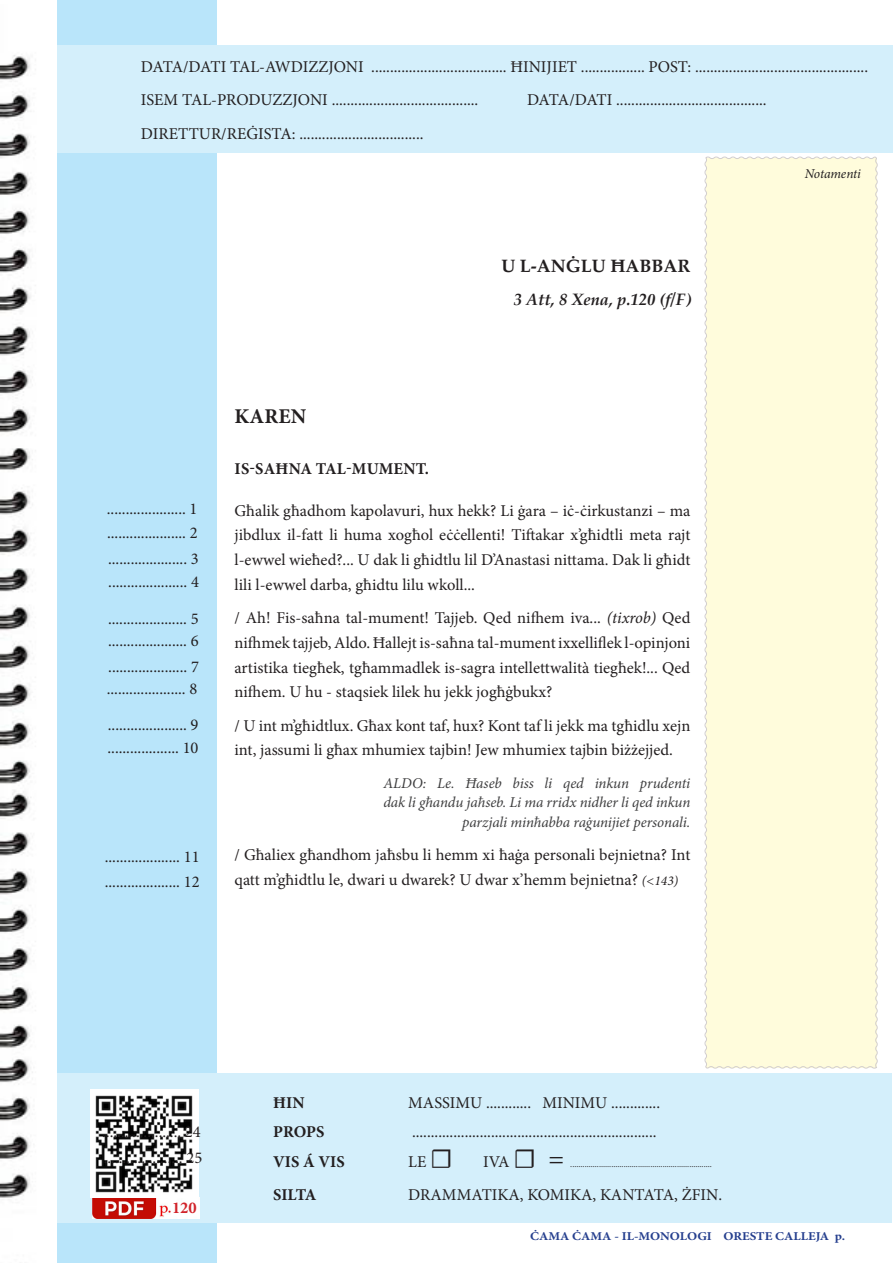
<style>
.page{position:relative;width:893px;height:1263px;background:#fff}
.page>*{position:absolute;margin:0;border:0;box-sizing:border-box;transform-origin:0 0}
.t1{font:700 21px "Minion Pro";letter-spacing:.01em;color:#231f20}
.t2{font:700 18px "Palatino";color:#231f20}
.t3{font:16.5px/24.8px "Minion Pro";color:#231f20}
.t4{font:16.5px "Minion Pro";letter-spacing:-.05em;color:#231f20}
.t5{font:700 16.5px "Minion Pro";color:#231f20}
.t6{font:italic 700 16.5px "Palatino";color:#231f20}
.t7{font:700 16.5px "Minion Pro";color:#d1232a}
.t8{font:italic 15px/19.5px "Minion Pro";letter-spacing:-.005em;color:#3e3e3f;text-align:right}
.t9{font:italic 13.5px "Minion Pro";letter-spacing:-.01em;color:#231f20}
.t10{font:700 12px "Minion Pro";color:#253f8e;scale:1.1 1}
.t11{font:9px "Minion Pro";color:#231f20}
.s1{font-style:italic}
.s2{font-style:italic;font-size:13.5px}
.s3{font-size:27px}
</style>
<div class="page">
<img style="left:0;top:55px;width:33px;height:1143px">
<div style="left:57px;top:0;width:160px;height:1263px;background:#b9e5fa"></div>
<div style="left:57px;top:1073px;width:834px;height:149px;background:#d4effb"></div>
<div style="left:57px;top:46px;width:836px;height:107px;background:#d4effb"></div>
<div style="left:704px;top:156px;width:174px;height:913px;background:#fffcdc"></div>
<img style="left:92px;top:1198px;width:107px;height:20px">
<svg style="left:90px;top:1089px;width:110px;height:109px"></svg>
<img style="left:91px;top:1091px;width:106px;height:106px">
<p class="t3" style="left:141px;top:50px;width:729px;line-height:33.3px">DATA/DATI TAL-AWDIZZJONI .................................... ĦINIJIET ................. POST: ..............................................<br>ISEM TAL-PRODUZZJONI .......................................</p>
<p class="t4" style="left:527px;top:89px;width:241px">DATA/DATI ........................................</p>
<p class="t3" style="left:141px;top:121px;width:284px">DIRETTUR/REĠISTA: .................................</p>
<p class="t2" style="left:501px;top:250px;width:190px">U L-ANĠLU ĦABBAR</p>
<p class="t6" style="left:514px;top:286px;width:178px">3 Att, 8 Xena, p.120 (f/F)</p>
<p class="t3" style="left:107px;top:496px;width:92px">..................... 1</p>
<p class="t3" style="left:108px;top:546px;width:92px">..................... 3</p>
<p class="t3" style="left:107px;top:521px;width:92px">..................... 2</p>
<p class="t3" style="left:108px;top:569px;width:92px">..................... 4</p>
<p class="t3" style="left:108px;top:606px;width:92px">..................... 5</p>
<p class="t3" style="left:108px;top:628px;width:92px">..................... 6</p>
<p class="t3" style="left:108px;top:654px;width:92px">..................... 7</p>
<p class="t3" style="left:107px;top:677px;width:92px">..................... 8</p>
<p class="t3" style="left:108px;top:712px;width:92px">..................... 9</p>
<p class="t3" style="left:107px;top:736px;width:93px">................... 10</p>
<p class="t3" style="left:105px;top:845px;width:96px">.................... 11</p>
<p class="t3" style="left:105px;top:869px;width:96px">.................... 12</p>
<p class="t1" style="left:235px;top:402px;width:73px">KAREN</p>
<p class="t5" style="left:235px;top:457px;width:196px">IS-SAĦNA TAL-MUMENT.</p>
<p class="t3" style="left:235px;top:498px;width:457px;text-align:justify">Għalik għadhom kapolavuri, hux hekk? Li ġara – iċ-ċirkustanzi – ma jibdlux il-fatt li huma xogħol eċċellenti! Tiftakar x’għidtli meta rajt l-ewwel wieħed?... U dak li għidtlu lil D’Anastasi nittama. Dak li għidt lili l-ewwel darba, għidtu lilu wkoll...</p>
<p class="t3" style="left:235px;top:605px;width:457px;text-align:justify">/ Ah! Fis-saħna tal-mument! Tajjeb. Qed nifhem iva... <span class="s1">(tixrob)</span> Qed nifhmek tajjeb, Aldo. Ħallejt is-saħna tal-mument ixxelliflek l-opinjoni artistika tiegħek, tgħammadlek is-sagra intellettwalità tiegħek!... Qed nifhem. U hu - staqsiek lilek hu jekk jogħġbukx?</p>
<p class="t3" style="left:235px;top:713px;width:457px">/ U int m’għidtlux. Għax kont taf, hux? Kont taf li jekk ma tgħidlu xejn int, jassumi li għax mhumiex tajbin! Jew mhumiex tajbin biżżejjed.</p>
<p class="t8" style="left:383px;top:773px;width:308px">ALDO: Le. Ħaseb biss li qed inkun prudenti dak li għandu jaħseb. Li ma rridx nidher li qed inkun parzjali minħabba raġunijiet personali.</p>
<p class="t3" style="left:235px;top:842px;width:457px">/ Għaliex għandhom jaħsbu li hemm xi ħaġa personali bejnietna? Int qatt m’għidtlu le, dwari u dwarek? U dwar x’hemm bejnietna? <span class="s2">(&lt;143)</span></p>
<p class="t3" style="left:102px;top:1119px;width:100px">..................... 24</p>
<p class="t3" style="left:104px;top:1145px;width:100px">..................... 25</p>
<p class="t7" style="left:172px;top:1196px;width:26px">120</p>
<p class="t5" style="left:273px;top:1090px;width:33px">ĦIN</p>
<p class="t3" style="left:408px;top:1090px;width:253px">MASSIMU ............ MINIMU .............</p>
<p class="t5" style="left:273px;top:1120px;width:53px">PROPS</p>
<p class="t3" style="left:412px;top:1119px;width:246px">.................................................................</p>
<p class="t5" style="left:273px;top:1150px;width:73px">VIS Á VIS</p>
<p class="t3" style="left:408px;top:1149px;width:46px">LE <span class="s3">☐</span></p>
<p class="t3" style="left:483px;top:1149px;width:83px">IVA <span class="s3">☐ =</span></p>
<p class="t11" style="left:570px;top:1157px;width:143px">.....................................................................</p>
<p class="t5" style="left:273px;top:1183px;width:45px">SILTA</p>
<p class="t3" style="left:408px;top:1182px;width:315px">DRAMMATIKA, KOMIKA, KANTATA, ŻFIN.</p>
<p class="t9" style="left:805px;top:165px;width:58px">Notamenti</p>
<p class="t10" style="left:530px;top:1227px;width:288px">ĊAMA ĊAMA - IL-MONOLOGI ORESTE CALLEJA p.</p>
</div>
